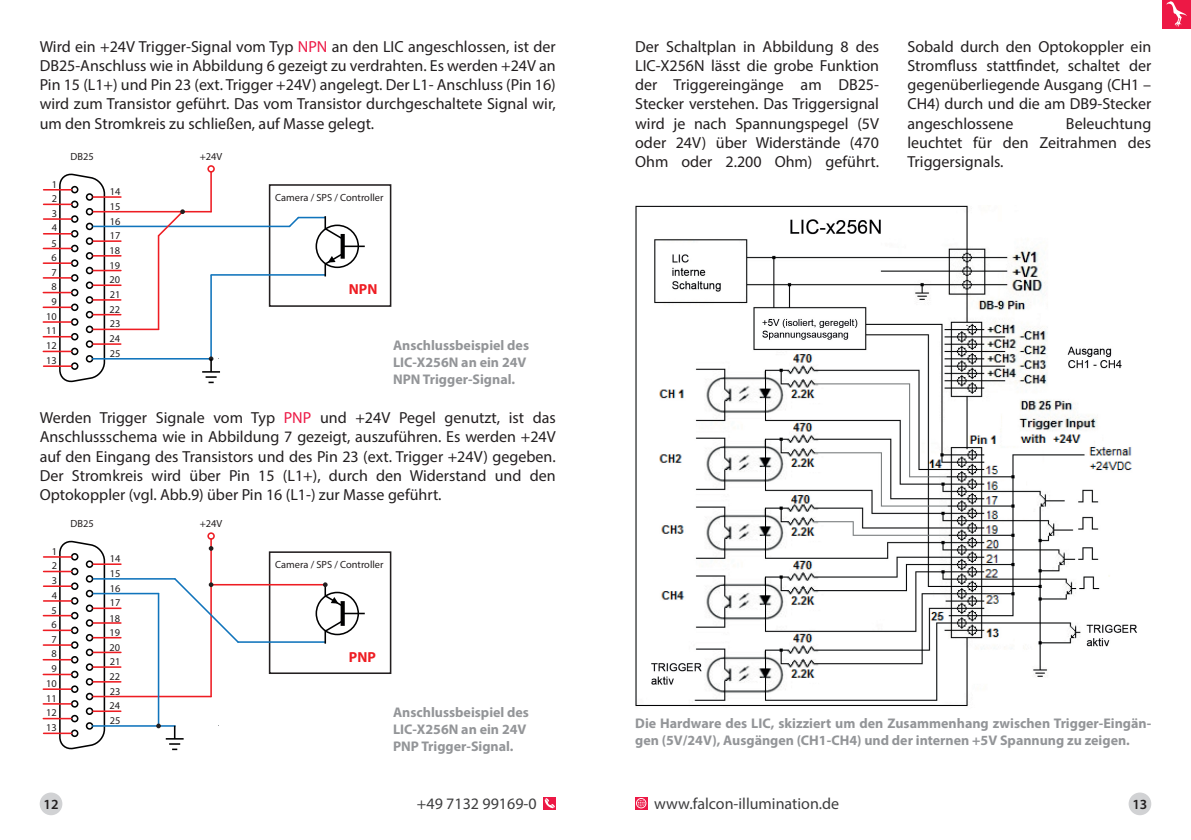
<style>
.page{position:relative;width:1191px;height:840px;background:#fff}
.page>*{position:absolute;margin:0;border:0;box-sizing:border-box;transform-origin:0 0}
.t1{font:16px/19.2px "Myriad Pro";color:#231f20;text-align:justify}
.t2{font:16px "Myriad Pro";color:#3e3e3f}
.t3{font:700 14.6px "Myriad Pro";color:#ee1d23}
.t4{font:700 14px/16.8px "Myriad Pro";color:#939598}
.t5{font:600 14px "Myriad Pro";color:#231f20}
.t6{font:10.4px/14.6px "Myriad Pro";color:#231f20;text-align:center}
.s1{color:#ed1845}
</style>
<div class="page">
<img style="left:635px;top:205px;width:502px;height:502px">
<div style="left:269px;top:551px;width:122px;height:122px;border:2px solid #231f20"></div>
<hr style="left:93px;top:577px;width:82px;height:2px;background:#1074bc">
<hr style="left:93px;top:592px;width:65px;height:2px;background:#1074bc">
<hr style="left:93px;top:695px;width:118px;height:2px;background:#ee1d23">
<svg style="left:43px;top:540px;width:78px;height:209px"></svg>
<hr style="left:93px;top:724px;width:82px;height:2px;background:#1074bc">
<hr style="left:211px;top:583px;width:114px;height:2px;background:#ee1d23">
<hr style="left:210px;top:538px;width:2px;height:158px;background:#ee1d23">
<div style="left:207px;top:532px;width:8px;height:7px;border:2px solid #ee1d23;border-radius:50%"></div>
<hr style="left:158px;top:593px;width:1px;height:132px;background:#1074bc">
<svg style="left:173px;top:576px;width:67px;height:68px"></svg>
<hr style="left:238px;top:641px;width:87px;height:1px;background:#1074bc">
<div style="left:315px;top:591px;width:44px;height:44px;border:2px solid #000001;border-radius:50%"></div>
<hr style="left:343px;top:612px;width:21px;height:2px;background:#000001">
<div style="left:340px;top:600px;width:5px;height:25px;background:#000001"></div>
<svg style="left:324px;top:618px;width:20px;height:26px"></svg>
<svg style="left:156px;top:723px;width:28px;height:26px"></svg>
<svg style="left:209px;top:545px;width:4px;height:5px"></svg>
<svg style="left:323px;top:582px;width:21px;height:25px"></svg>
<div style="left:269px;top:184px;width:122px;height:123px;border:2px solid #231f20"></div>
<hr style="left:93px;top:211px;width:118px;height:1px;background:#ee1d23">
<hr style="left:93px;top:225px;width:196px;height:2px;background:#1074bc">
<hr style="left:93px;top:328px;width:65px;height:2px;background:#ee1d23">
<svg style="left:43px;top:173px;width:78px;height:209px"></svg>
<hr style="left:93px;top:358px;width:118px;height:1px;background:#1074bc">
<hr style="left:210px;top:172px;width:2px;height:39px;background:#ee1d23">
<div style="left:207px;top:165px;width:8px;height:7px;border:2px solid #ee1d23;border-radius:50%"></div>
<hr style="left:158px;top:235px;width:1px;height:94px;background:#ee1d23">
<svg style="left:156px;top:209px;width:29px;height:29px"></svg>
<hr style="left:210px;top:275px;width:2px;height:83px;background:#1074bc">
<hr style="left:211px;top:274px;width:114px;height:1px;background:#1074bc">
<div style="left:315px;top:224px;width:44px;height:44px;border:2px solid #000001;border-radius:50%"></div>
<hr style="left:343px;top:245px;width:21px;height:2px;background:#000001">
<div style="left:340px;top:234px;width:5px;height:24px;background:#000001"></div>
<svg style="left:287px;top:216px;width:57px;height:25px"></svg>
<svg style="left:324px;top:251px;width:20px;height:26px"></svg>
<svg style="left:202px;top:356px;width:18px;height:27px"></svg>
<div style="left:40px;top:792px;width:22px;height:22px;background:#d1d2d4;border-radius:50%"></div>
<div style="left:1128px;top:792px;width:23px;height:22px;background:#d1d2d4;border-radius:50%"></div>
<svg style="left:544px;top:797px;width:12px;height:11px"></svg>
<svg style="left:545px;top:797px;width:10px;height:10px"></svg>
<svg style="left:635px;top:797px;width:12px;height:11px"></svg>
<svg style="left:636px;top:797px;width:10px;height:11px"></svg>
<div style="left:1162px;top:0;width:29px;height:28px;background:#ed1845"></div>
<svg style="left:1166px;top:1px;width:21px;height:26px"></svg>
<p class="t1" style="left:40px;top:36px;width:517px">Wird ein +24V Trigger-Signal vom Typ <span class="s1">NPN</span> an den LIC angeschlossen, ist der DB25-Anschluss wie in Abbildung 6 gezeigt zu verdrahten. Es werden +24V an Pin 15 (L1+) und Pin 23 (ext. Trigger +24V) angelegt. Der L1- Anschluss (Pin 16) wird zum Transistor geführt. Das vom Transistor durchgeschaltete Signal wir, um den Stromkreis zu schließen, auf Masse gelegt.</p>
<p class="t6" style="left:71px;top:149px;width:25px">DB25</p>
<p class="t6" style="left:46px;top:176px;width:12px">1<br>2<br>3<br>4<br>5<br>6<br>7<br>8<br>9<br>10<br>11<br>12<br>13</p>
<p class="t6" style="left:110px;top:184px;width:12px;text-align:justify">14<br>15<br>16<br>17<br>18<br>19<br>20<br>21<br>22<br>23<br>24<br>25</p>
<p class="t6" style="left:200px;top:149px;width:24px">+24V</p>
<p class="t6" style="left:275px;top:190px;width:110px">Camera / SPS / Controller</p>
<p class="t3" style="left:349px;top:280px;width:30px">NPN</p>
<p class="t4" style="left:393px;top:336px;width:137px">Anschlussbeispiel des<br>LIC-X256N an ein 24V<br>NPN Trigger-Signal.</p>
<p class="t1" style="left:40px;top:408px;width:517px">Werden Trigger Signale vom Typ <span class="s1">PNP</span> und +24V Pegel genutzt, ist das Anschlussschema wie in Abbildung 7 gezeigt, auszuführen. Es werden +24V auf den Eingang des Transistors und des Pin 23 (ext. Trigger +24V) gegeben.<br>Der Stromkreis wird über Pin 15 (L1+), durch den Widerstand und den Optokoppler (vgl. Abb.9) über Pin 16 (L1-) zur Masse geführt.</p>
<p class="t6" style="left:71px;top:516px;width:25px">DB25</p>
<p class="t6" style="left:46px;top:543px;width:12px">1<br>2<br>3<br>4<br>5<br>6<br>7<br>8<br>9<br>10<br>11<br>12<br>13</p>
<p class="t6" style="left:110px;top:551px;width:12px;text-align:justify">14<br>15<br>16<br>17<br>18<br>19<br>20<br>21<br>22<br>23<br>24<br>25</p>
<p class="t6" style="left:200px;top:516px;width:24px">+24V</p>
<p class="t6" style="left:275px;top:556px;width:110px">Camera / SPS / Controller</p>
<p class="t3" style="left:349px;top:646px;width:28px">PNP</p>
<p class="t4" style="left:393px;top:703px;width:137px">Anschlussbeispiel des<br>LIC-X256N an ein 24V<br>PNP Trigger-Signal.</p>
<p class="t1" style="left:635px;top:36px;width:245px">Der Schaltplan in Abbildung 8 des LIC-X256N lässt die grobe Funktion der Triggereingänge am DB25- Stecker verstehen. Das Triggersignal wird je nach Spannungspegel (5V oder 24V) über Widerstände (470<br>Ohm oder 2.200 Ohm) geführt.</p>
<p class="t1" style="left:907px;top:36px;width:245px">Sobald durch den Optokoppler ein Stromfluss stattfindet, schaltet der gegenüberliegende Ausgang (CH1 – CH4) durch und die am DB9-Stecker angeschlossene</p>
<p class="t1" style="left:907px;top:113px;width:245px;text-indent:158px">Beleuchtung leuchtet für den Zeitrahmen des Triggersignals.</p>
<p class="t4" style="left:635px;top:714px;width:517px">Die Hardware des LIC, skizziert um den Zusammenhang zwischen Trigger-Eingän&shy;gen (5V/24V), Ausgängen (CH1-CH4) und der internen +5V Spannung zu zeigen.</p>
<p class="t5" style="left:44px;top:795px;width:17px">12</p>
<p class="t2" style="left:417px;top:793px;width:121px">+49 7132 99169-0</p>
<p class="t2" style="left:654px;top:793px;width:186px">www.falcon-illumination.de</p>
<p class="t5" style="left:1132px;top:795px;width:17px">13</p>
</div>
